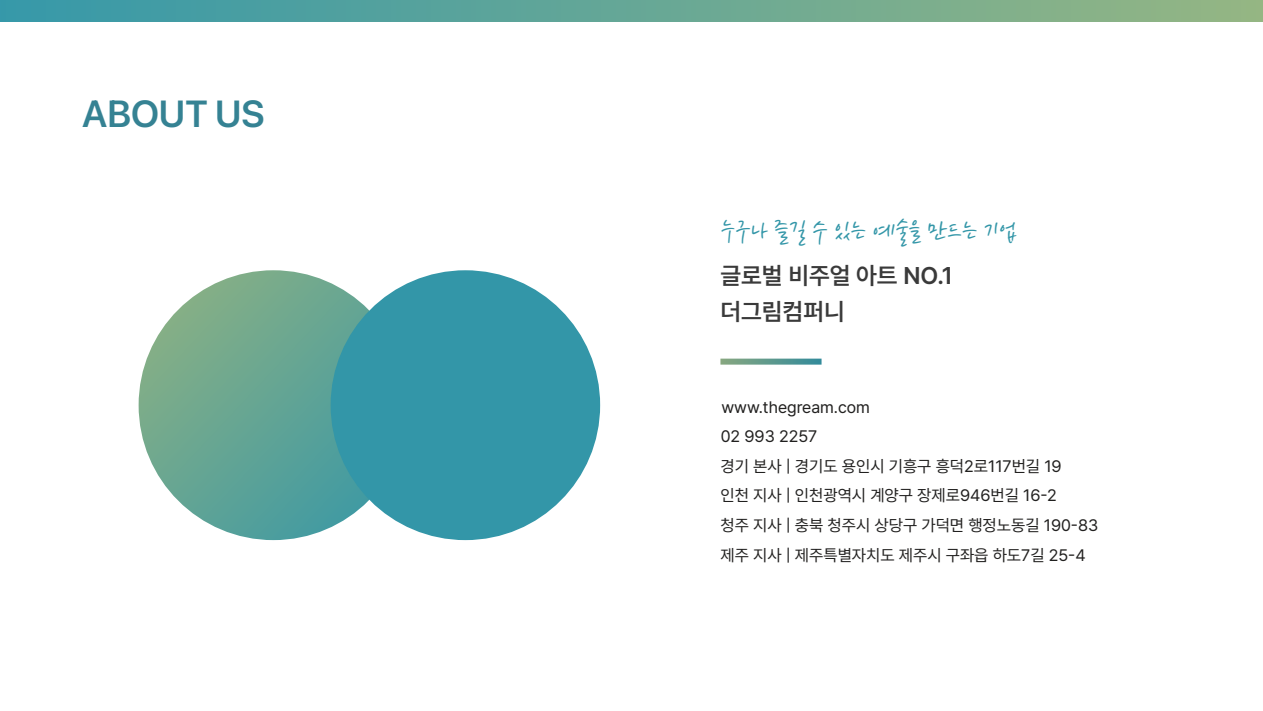
<style>
.page{position:relative;width:1263px;height:711px;background:#fff}
.page>*{position:absolute;margin:0;border:0;box-sizing:border-box;transform-origin:0 0}
.t1{font:37.5px "SF Pro";color:#358293}
.t2{font:27px "THEFACESHOP";color:#3396a8}
.t3{font:600 24px/36px "Pretendard";color:#3a3a3a}
.t4{font:16.5px/29.5px "Pretendard";color:#21201f}
</style>
<div class="page">
<div style="left:0;top:0;width:1263px;height:21px;background:linear-gradient(to right,#3698a9,#95b683)"></div>
<svg style="left:139px;top:270px;width:269px;height:269px;background:#67a592"></svg>
<div style="left:331px;top:270px;width:269px;height:269px;background:#3396a8;border-radius:50%"></div>
<svg style="left:720px;top:358px;width:101px;height:6px"></svg>
<h1 class="t1" style="left:82px;top:92px;width:184px">ABOUT US</h1>
<h2 class="t2" style="left:720px;top:216px;width:297px">누구나 즐길 수 있는 예술을 만드는 기업</h2>
<h3 class="t3" style="left:720px;top:256px;width:234px">글로벌 비주얼 아트 NO.1 더그림컴퍼니</h3>
<p class="t4" style="left:720px;top:391px;width:343px">www.thegream.com<br>02 993 2257<br>경기 본사 | 경기도 용인시 기흥구 흥덕2로117번길 19</p>
<p class="t4" style="left:720px;top:480px;width:338px">인천 지사 | 인천광역시 계양구 장제로946번길 16-2</p>
<p class="t4" style="left:720px;top:509px;width:379px">청주 지사 | 충북 청주시 상당구 가덕면 행정노동길 190-83 제주 지사 | 제주특별자치도 제주시 구좌읍 하도7길 25-4</p>
</div>
